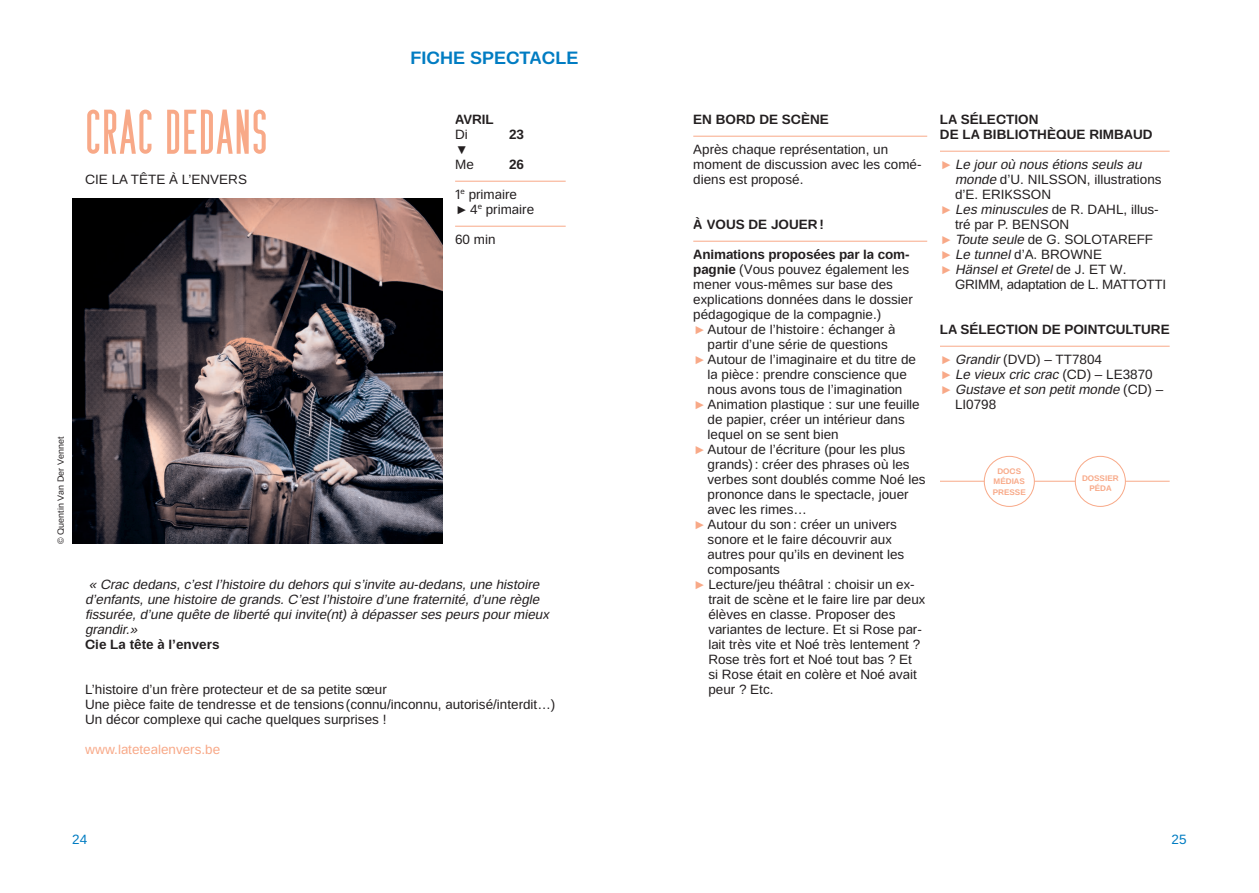
<style>
.page{position:relative;width:1259px;height:893px;background:#fff}
.page>*{position:absolute;margin:0;border:0;box-sizing:border-box;transform-origin:0 0}
.t1{font:63px "DIN Eden";color:#f8a988}
.t2{font:700 18px "Liberation Eden";color:#007cc2}
.t3{font:13.5px/15px "Liberation Eden";color:#231f20}
.t4{font:italic 13.5px/15px "Liberation Eden 2014";color:#231f20}
.t5{font:700 13.5px/15px "Liberation Eden";color:#231f20}
.t6{font:13.5px "Liberation Eden";letter-spacing:-.02em;color:#231f20}
.t7{font:13.5px "Liberation Eden";color:#f8a988}
.t8{font:13.5px "Liberation Eden";color:#007cc2}
.t9{font:9px "Liberation Eden";color:#231f20}
.t10{font:700 8.1px/10.5px "Liberation Eden";color:#f8a988;text-align:center}
.s1{font-weight:700}
.s2{color:#f8a988}
.s3{font-family:"Liberation Eden";font-style:normal;color:#f8a988}
.s4{font-family:"Liberation Eden 2014";font-style:italic}
.s5{font-family:"Liberation Eden";font-style:normal}
</style>
<div class="page">
<hr style="left:455px;top:181px;width:111px;height:1px;background:#f8a988">
<hr style="left:455px;top:226px;width:111px;height:1px;background:#f8a988">
<img style="left:72px;top:199px;width:370px;height:345px">
<hr style="left:693px;top:136px;width:234px;height:1px;background:#f8a988">
<hr style="left:693px;top:241px;width:234px;height:1px;background:#f8a988">
<hr style="left:940px;top:151px;width:229px;height:1px;background:#f8a988">
<hr style="left:940px;top:346px;width:229px;height:1px;background:#f8a988">
<hr style="left:940px;top:481px;width:229px;height:1px;background:#f8a988">
<div style="left:984px;top:456px;width:50px;height:50px;background:#fff;border-radius:50%"></div>
<div style="left:984px;top:456px;width:50px;height:51px;border:1px solid #f8a988;border-radius:50%"></div>
<div style="left:1075px;top:456px;width:50px;height:50px;background:#fff;border-radius:50%"></div>
<div style="left:1075px;top:456px;width:50px;height:51px;border:1px solid #f8a988;border-radius:50%"></div>
<h1 class="t1" style="left:85px;top:97px;width:184px">CRAC DEDANS</h1>
<p class="t3" style="left:85px;top:172px;width:163px">CIE LA TÊTE À L’ENVERS</p>
<h2 class="t2" style="left:410px;top:45px;width:170px">FICHE SPECTACLE</h2>
<p class="t5" style="left:455px;top:111px;width:40px">AVRIL</p>
<p class="t3" style="left:455px;top:127px;width:14px">Di</p>
<p class="t5" style="left:509px;top:126px;width:17px">23</p>
<p class="t3" style="left:455px;top:142px;width:20px">▼<br>Me</p>
<p class="t5" style="left:509px;top:156px;width:17px">26</p>
<p class="t3" style="left:455px;top:187px;width:81px">1<sup>e</sup> primaire ►4<sup>e</sup> primaire</p>
<p class="t3" style="left:455px;top:232px;width:42px">60 min</p>
<p class="t9" style="left:55px;top:544px;width:108px;rotate:-90deg">© Quentin Van Der Vennet</p>
<p class="t4" style="left:85px;top:577px;width:465px">« Crac dedans, c’est l’histoire du dehors qui s’invite au-dedans, une histoire d’enfants, une histoire de grands. C’est l’histoire d’une fraternité, d’une règle fissurée, d’une quête de liberté qui invite(nt) à dépasser ses peurs pour mieux grandir.»</p>
<p class="t5" style="left:85px;top:636px;width:136px">Cie La tête à l’envers</p>
<p class="t3" style="left:85px;top:682px;width:472px">L’histoire d’un frère protecteur et de sa petite sœur<br>Une pièce faite de tendresse et de tensions (connu/inconnu, autorisé/interdit…)<br>Un décor complexe qui cache quelques surprises !</p>
<p class="t7" style="left:85px;top:741px;width:137px">www.latetealenvers.be</p>
<p class="t5" style="left:693px;top:111px;width:137px">EN BORD DE SCÈNE</p>
<p class="t3" style="left:693px;top:142px;width:230px">Après chaque représentation, un moment de discussion avec les comé&shy;diens est proposé.</p>
<p class="t5" style="left:693px;top:216px;width:132px">À VOUS DE JOUER!</p>
<p class="t5" style="left:693px;top:246px;width:218px">Animations proposées par la com-</p>
<p class="t3" style="left:693px;top:262px;width:217px"><span class="s1">pagnie</span> (Vous pouvez également les</p>
<p class="t3" style="left:693px;top:277px;width:201px">mener vous-mêmes sur base des</p>
<p class="t3" style="left:693px;top:292px;width:221px">explications données dans le dossier</p>
<p class="t3" style="left:693px;top:307px;width:189px">pédagogique de la compagnie.)</p>
<p class="t3" style="left:693px;top:322px;width:204px"><span class="s2">►</span> Autour de l’histoire: échanger à</p>
<p class="t3" style="left:707px;top:337px;width:182px">partir d’une série de questions</p>
<p class="t3" style="left:693px;top:352px;width:224px"><span class="s2">►</span> Autour de l’imaginaire et du titre de</p>
<p class="t3" style="left:707px;top:367px;width:201px">la pièce: prendre conscience que</p>
<p class="t3" style="left:707px;top:382px;width:196px">nous avons tous de l’imagination</p>
<p class="t3" style="left:693px;top:397px;width:228px"><span class="s2">►</span> Animation plastique : sur une feuille</p>
<p class="t3" style="left:707px;top:412px;width:199px">de papier, créer un intérieur dans</p>
<p class="t3" style="left:707px;top:427px;width:133px">lequel on se sent bien</p>
<p class="t3" style="left:693px;top:442px;width:213px"><span class="s2">►</span> Autour de l’écriture (pour les plus</p>
<p class="t3" style="left:707px;top:457px;width:203px">grands): créer des phrases où les</p>
<p class="t3" style="left:707px;top:472px;width:219px">verbes sont doublés comme Noé les</p>
<p class="t3" style="left:707px;top:487px;width:203px">prononce dans le spectacle, jouer</p>
<p class="t3" style="left:707px;top:502px;width:101px">avec les rimes…</p>
<p class="t3" style="left:693px;top:517px;width:205px"><span class="s2">►</span> Autour du son: créer un univers</p>
<p class="t3" style="left:707px;top:532px;width:186px">sonore et le faire découvrir aux</p>
<p class="t3" style="left:707px;top:547px;width:198px">autres pour qu’ils en devinent les</p>
<p class="t3" style="left:707px;top:562px;width:74px">composants</p>
<p class="t3" style="left:693px;top:577px;width:223px"><span class="s2">►</span> Lecture/jeu théâtral : choisir un ex-</p>
<p class="t3" style="left:708px;top:592px;width:218px">trait de scène et le faire lire par deux</p>
<p class="t3" style="left:708px;top:607px;width:189px">élèves en classe. Proposer des</p>
<p class="t3" style="left:708px;top:622px;width:215px">variantes de lecture. Et si Rose par-</p>
<p class="t3" style="left:708px;top:637px;width:213px">lait très vite et Noé très lentement ?</p>
<p class="t3" style="left:708px;top:652px;width:205px">Rose très fort et Noé tout bas ? Et</p>
<p class="t3" style="left:708px;top:667px;width:210px">si Rose était en colère et Noé avait</p>
<p class="t3" style="left:708px;top:682px;width:67px">peur ? Etc.</p>
<p class="t5" style="left:940px;top:111px;width:214px">LA SÉLECTION<br>DE LA BIBLIOTHÈQUE RIMBAUD</p>
<p class="t4" style="left:940px;top:157px;width:203px"><span class="s3">►</span> Le jour où nous étions seuls au</p>
<p class="t3" style="left:955px;top:172px;width:208px"><span class="s4">monde</span> d’U. NILSSON, illustrations</p>
<p class="t3" style="left:955px;top:187px;width:98px">d’E. ERIKSSON</p>
<p class="t3" style="left:940px;top:202px;width:220px"><span class="s2">►</span><span class="s4">Les minuscules</span> de R. DAHL, illus-</p>
<p class="t3" style="left:955px;top:217px;width:116px">tré par P. BENSON</p>
<p class="t3" style="left:940px;top:232px;width:215px"><span class="s2">►</span> <span class="s4">Toute seule</span> de G. SOLOTAREFF</p>
<p class="t3" style="left:940px;top:247px;width:163px"><span class="s2">►</span> <span class="s4">Le tunnel</span> d’A. BROWNE</p>
<p class="t4" style="left:940px;top:262px;width:188px"><span class="s3">►</span> Hänsel et Gretel <span class="s5">de J. ET W.</span></p>
<p class="t6" style="left:955px;top:276px;width:213px">GRIMM, adaptation de L. MATTOTTI</p>
<p class="t5" style="left:940px;top:321px;width:231px">LA SÉLECTION DE POINTCULTURE</p>
<p class="t3" style="left:940px;top:352px;width:163px"><span class="s2">►</span><span class="s4">Grandir</span> (DVD) – TT7804</p>
<p class="t4" style="left:940px;top:367px;width:225px"><span class="s3">►</span>Le vieux cric crac <span class="s5">(CD) – LE3870 </span><span class="s3">►</span>Gustave et son petit monde <span class="s5">(CD) –</span></p>
<p class="t3" style="left:955px;top:397px;width:43px">LI0798</p>
<p class="t10" style="left:992px;top:466px;width:35px">DOCS<br>MÉDIAS<br>PRESSE</p>
<p class="t10" style="left:1082px;top:472px;width:38px">DOSSIER<br>PÉDA</p>
<p class="t8" style="left:72px;top:831px;width:17px">24</p>
<p class="t8" style="left:1171px;top:831px;width:17px">25</p>
</div>
